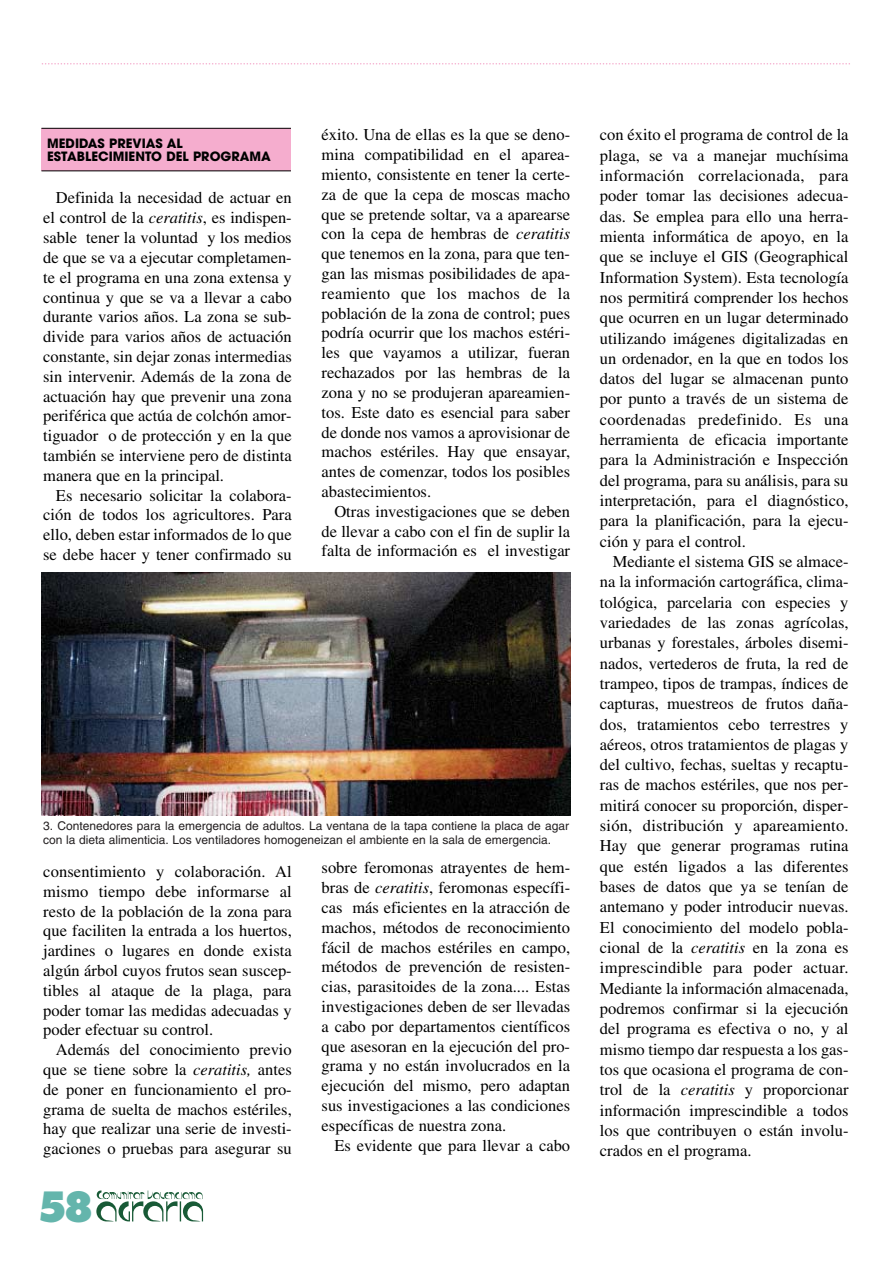
<style>
.page{position:relative;width:893px;height:1262px;background:#fff}
.page>*{position:absolute;margin:0;border:0;box-sizing:border-box;transform-origin:0 0}
.t1{font:800 40.5px "Futura";color:#64b5ac;scale:.9 1}
.t2{font:16.5px/19.8px "Times";color:#000;text-align:justify}
.t3{font:700 12.75px/13.5px "Avant Garde";color:#000}
.t4{font:12px/14.4px "Helvetica";color:#231f20}
.s1{font-style:italic}
</style>
<div class="page">
<svg style="left:42px;top:63px;width:808px;height:1px"></svg>
<div style="left:41px;top:128px;width:250px;height:43px;background:#f5adce"></div>
<hr style="left:41px;top:128px;width:250px;height:1px;background:#000">
<hr style="left:41px;top:171px;width:250px;height:1px;background:#000">
<img style="left:42px;top:573px;width:528px;height:242px">
<svg style="left:96px;top:1190px;width:107px;height:31px"></svg>
<p class="t3" style="left:47px;top:137px;width:225px">MEDIDAS PREVIAS AL<br>ESTABLECIMIENTO DEL PROGRAMA</p>
<p class="t2" style="left:43px;top:190px;width:250px;text-indent:13px">Definida la necesidad de actuar en el control de la <span class="s1">ceratitis</span>, es indispen&shy;sable tener la voluntad y los medios de que se va a ejecutar completamen&shy;te el programa en una zona extensa y continua y que se va a llevar a cabo durante varios años. La zona se sub&shy;divide para varios años de actuación constante, sin dejar zonas intermedias sin intervenir. Además de la zona de actuación hay que prevenir una zona periférica que actúa de colchón amor&shy;tiguador o de protección y en la que también se interviene pero de distinta manera que en la principal.</p>
<p class="t2" style="left:43px;top:487px;width:250px;text-indent:13px">Es necesario solicitar la colabora&shy;ción de todos los agricultores. Para ello, deben estar informados de lo que se debe hacer y tener confirmado su</p>
<p class="t2" style="left:321px;top:126px;width:250px">éxito. Una de ellas es la que se deno&shy;mina compatibilidad en el aparea&shy;miento, consistente en tener la certe&shy;za de que la cepa de moscas macho que se pretende soltar, va a aparearse con la cepa de hembras de <span class="s1">ceratitis </span>que tenemos en la zona, para que ten&shy;gan las mismas posibilidades de apa&shy;reamiento que los machos de la población de la zona de control; pues podría ocurrir que los machos estéri&shy;les que vayamos a utilizar, fueran rechazados por las hembras de la zona y no se produjeran apareamien&shy;tos. Este dato es esencial para saber de donde nos vamos a aprovisionar de machos estériles. Hay que ensayar, antes de comenzar, todos los posibles abastecimientos.</p>
<p class="t2" style="left:321px;top:503px;width:250px;text-indent:13px">Otras investigaciones que se deben de llevar a cabo con el fin de suplir la falta de información es el investigar</p>
<p class="t4" style="left:43px;top:819px;width:527px">3. Contenedores para la emergencia de adultos. La ventana de la tapa contiene la placa de agar con la dieta alimenticia. Los ventiladores homogeneizan el ambiente en la sala de emergencia.</p>
<p class="t2" style="left:43px;top:863px;width:250px">consentimiento y colaboración. Al mismo tiempo debe informarse al resto de la población de la zona para que faciliten la entrada a los huertos, jardines o lugares en donde exista algún árbol cuyos frutos sean suscep&shy;tibles al ataque de la plaga, para poder tomar las medidas adecuadas y poder efectuar su control.</p>
<p class="t2" style="left:43px;top:1041px;width:250px;text-indent:13px">Además del conocimiento previo que se tiene sobre la <span class="s1">ceratitis,</span> antes de poner en funcionamiento el pro&shy;grama de suelta de machos estériles, hay que realizar una serie de investi&shy;gaciones o pruebas para asegurar su</p>
<h1 class="t1" style="left:37px;top:1189px;width:65px">58</h1>
<p class="t2" style="left:321px;top:859px;width:250px">sobre feromonas atrayentes de hem&shy;bras de <span class="s1">ceratitis</span>, feromonas específi&shy;cas más eficientes en la atracción de machos, métodos de reconocimiento fácil de machos estériles en campo, métodos de prevención de resisten&shy;cias, parasitoides de la zona.... Estas investigaciones deben de ser llevadas a cabo por departamentos científicos que asesoran en la ejecución del pro&shy;grama y no están involucrados en la ejecución del mismo, pero adaptan sus investigaciones a las condiciones específicas de nuestra zona.</p>
<p class="t2" style="left:334px;top:1136px;width:237px">Es evidente que para llevar a cabo</p>
<p class="t2" style="left:600px;top:126px;width:250px;line-height:20.2px">con éxito el programa de control de la plaga, se va a manejar muchísima información correlacionada, para poder tomar las decisiones adecua&shy;das. Se emplea para ello una herra&shy;mienta informática de apoyo, en la que se incluye el GIS (Geographical Information System). Esta tecnología nos permitirá comprender los hechos que ocurren en un lugar determinado utilizando imágenes digitalizadas en un ordenador, en la que en todos los datos del lugar se almacenan punto por punto a través de un sistema de coordenadas predefinido. Es una herramienta de eficacia importante para la Administración e Inspección del programa, para su análisis, para su interpretación, para el diagnóstico, para la planificación, para la ejecu&shy;ción y para el control.</p>
<p class="t2" style="left:600px;top:553px;width:250px;line-height:20.2px;text-indent:13px">Mediante el sistema GIS se almace&shy;na la información cartográfica, clima&shy;tológica, parcelaria con especies y variedades de las zonas agrícolas, urbanas y forestales, árboles disemi&shy;nados, vertederos de fruta, la red de trampeo, tipos de trampas, índices de capturas, muestreos de frutos daña&shy;dos, tratamientos cebo terrestres y aéreos, otros tratamientos de plagas y del cultivo, fechas, sueltas y recaptu&shy;ras de machos estériles, que nos per&shy;mitirá conocer su proporción, disper&shy;sión, distribución y apareamiento.<br>Hay que generar programas rutina que estén ligados a las diferentes bases de datos que ya se tenían de antemano y poder introducir nuevas.<br>El conocimiento del modelo pobla&shy;cional de la <span class="s1">ceratitis</span> en la zona es imprescindible para poder actuar.<br>Mediante la información almacenada, podremos confirmar si la ejecución del programa es efectiva o no, y al mismo tiempo dar respuesta a los gas&shy;tos que ocasiona el programa de con&shy;trol de la <span class="s1">ceratitis</span> y proporcionar información imprescindible a todos los que contribuyen o están involu&shy;crados en el programa.</p>
</div>
